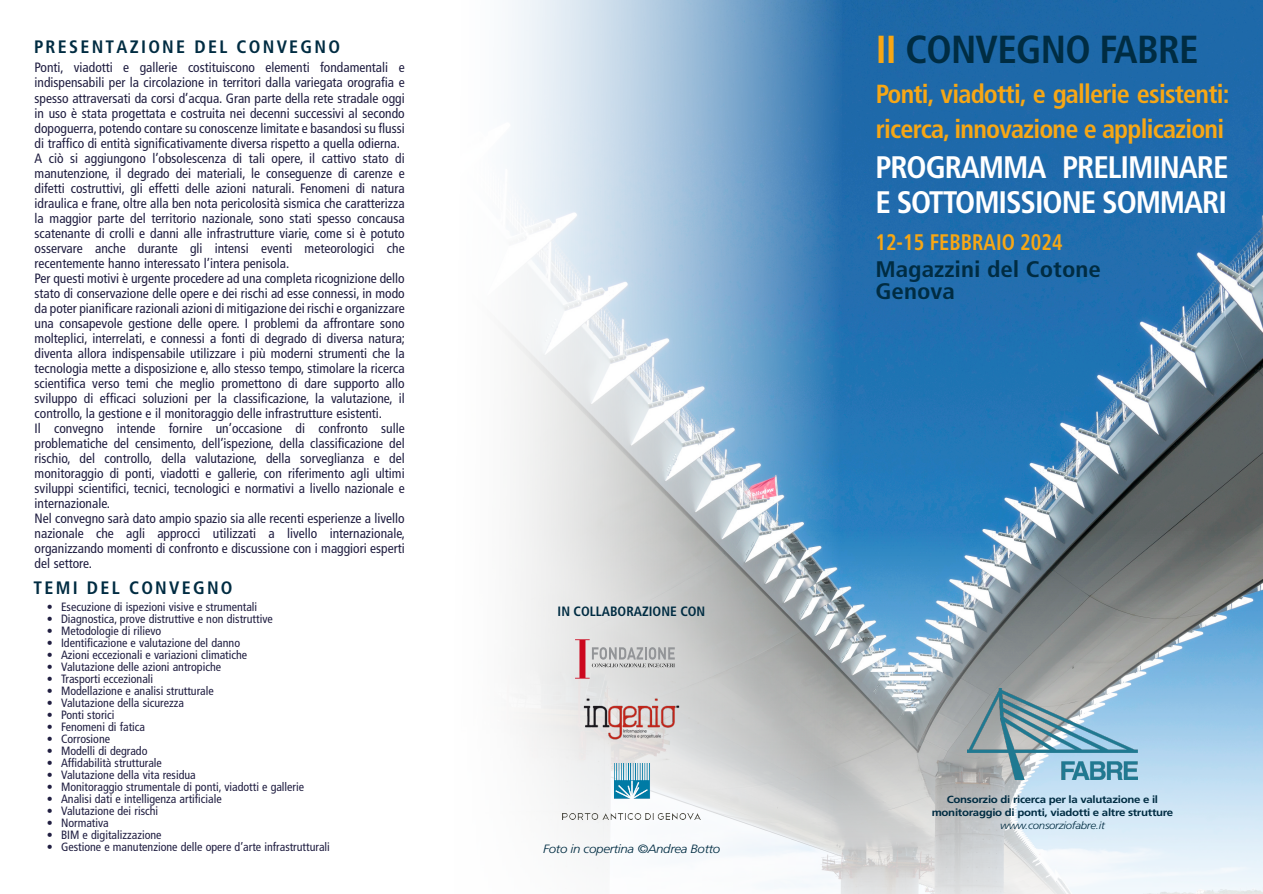
<style>
.page{position:relative;width:1263px;height:894px;background:#fff}
.page>*{position:absolute;margin:0;border:0;box-sizing:border-box;transform-origin:0 0}
.t1{font:700 condensed 39px "Frutiger LT Std";letter-spacing:-.02em;color:#002c42}
.t2{font:700 condensed 31.05px/34.7px "Frutiger LT Std";letter-spacing:-.035em;color:#fff}
.t3{font:700 condensed 26.1px/34.3px "Frutiger LT Std";letter-spacing:-.03em;color:#f7a715}
.t4{font:700 condensed 22.5px/21.5px "Frutiger LT Std";color:#002c42;scale:1.11 1}
.t5{font:700 condensed 22.5px "Frutiger LT Std";color:#f7a715;scale:.91 1}
.t6{font:700 condensed 18px "Frutiger LT Std";letter-spacing:.125em;color:#002c42}
.t7{font:condensed 13.5px/15px "Frutiger LT Std";color:#201e41}
.t8{font:700 condensed 13.5px "Frutiger LT Std";color:#002c42}
.t9{font:condensed 12px "Frutiger LT Std";color:#201e41}
.t10{font:italic 300 12px "Frutiger LT Std";letter-spacing:-.025em;color:#002c42;scale:1.11 1}
.t11{font:700 10.35px/13px "Frutiger LT Std";letter-spacing:-.025em;color:#002c42;text-align:center;scale:1.11 1}
.t12{font:italic 300 10.35px "Frutiger LT Std";letter-spacing:-.025em;color:#002c42;scale:1.11 1}
.s1{color:#f7a715}
</style>
<div class="page">
<img style="left:842px;top:0;width:421px;height:893px">
<img style="left:505px;top:0;width:337px;height:893px">
<img style="left:967px;top:688px;width:170px;height:91px">
<svg style="left:575px;top:639px;width:100px;height:39px;background:#ccc1c2"></svg>
<img style="left:582px;top:696px;width:99px;height:46px">
<img style="left:563px;top:762px;width:138px;height:56px">
<h3 class="t6" style="left:34px;top:40px;width:308px">PRESENTAZIONE DEL CONVEGNO</h3>
<p class="t7" style="left:35px;top:62px;width:372px">Ponti, viadotti e gallerie costituiscono elementi fondamentali e indispensabili per la circolazione in territori dalla variegata orografia e spesso attraversati da corsi d’acqua. Gran parte della rete stradale oggi in uso è stata progettata e costruita nei decenni successivi al secondo dopoguerra, potendo contare su conoscenze limitate e basandosi su flussi di traffico di entità significativamente diversa rispetto a quella odierna.<br>A ciò si aggiungono l’obsolescenza di tali opere, il cattivo stato di manutenzione, il degrado dei materiali, le conseguenze di carenze e difetti costruttivi, gli effetti delle azioni naturali. Fenomeni di natura idraulica e frane, oltre alla ben nota pericolosità sismica che caratterizza la maggior parte del territorio nazionale, sono stati spesso concausa scatenante di crolli e danni alle infrastrutture viarie, come si è potuto osservare anche durante gli intensi eventi meteorologici che recentemente hanno interessato l’intera penisola.<br>Per questi motivi è urgente procedere ad una completa ricognizione dello stato di conservazione delle opere e dei rischi ad esse connessi, in modo da poter pianificare razionali azioni di mitigazione dei rischi e organizzare una consapevole gestione delle opere. I problemi da affrontare sono molteplici, interrelati, e connessi a fonti di degrado di diversa natura; diventa allora indispensabile utilizzare i più moderni strumenti che la tecnologia mette a disposizione e, allo stesso tempo, stimolare la ricerca scientifica verso temi che meglio promettono di dare supporto allo sviluppo di efficaci soluzioni per la classificazione, la valutazione, il controllo, la gestione e il monitoraggio delle infrastrutture esistenti.<br>Il convegno intende fornire un’occasione di confronto sulle problematiche del censimento, dell’ispezione, della classificazione del rischio, del controllo, della valutazione, della sorveglianza e del monitoraggio di ponti, viadotti e gallerie, con riferimento agli ultimi sviluppi scientifici, tecnici, tecnologici e normativi a livello nazionale e internazionale.<br>Nel convegno sarà dato ampio spazio sia alle recenti esperienze a livello nazionale che agli approcci utilizzati a livello internazionale, organizzando momenti di confronto e discussione con i maggiori esperti del settore.</p>
<h3 class="t6" style="left:34px;top:579px;width:200px">TEMI DEL CONVEGNO</h3>
<p class="t9" style="left:47px;top:601px;width:212px">• Esecuzione di ispezioni visive e strumentali</p>
<p class="t9" style="left:47px;top:613px;width:228px">• Diagnostica, prove distruttive e non distruttive</p>
<p class="t9" style="left:47px;top:625px;width:116px">• Metodologie di rilievo</p>
<p class="t9" style="left:47px;top:637px;width:195px">• Identificazione e valutazione del danno</p>
<p class="t9" style="left:47px;top:649px;width:202px">• Azioni eccezionali e variazioni climatiche</p>
<p class="t9" style="left:47px;top:661px;width:176px">• Valutazione delle azioni antropiche</p>
<p class="t9" style="left:47px;top:673px;width:108px">• Trasporti eccezionali</p>
<p class="t9" style="left:47px;top:685px;width:169px">• Modellazione e analisi strutturale</p>
<p class="t9" style="left:47px;top:697px;width:139px">• Valutazione della sicurezza</p>
<p class="t9" style="left:47px;top:709px;width:69px">• Ponti storici</p>
<p class="t9" style="left:47px;top:721px;width:100px">• Fenomeni di fatica</p>
<p class="t9" style="left:47px;top:733px;width:65px">• Corrosione</p>
<p class="t9" style="left:47px;top:745px;width:102px">• Modelli di degrado</p>
<p class="t9" style="left:47px;top:757px;width:117px">• Affidabilità strutturale</p>
<p class="t9" style="left:47px;top:769px;width:151px">• Valutazione della vita residua</p>
<p class="t9" style="left:47px;top:781px;width:259px">• Monitoraggio strumentale di ponti, viadotti e gallerie</p>
<p class="t9" style="left:47px;top:793px;width:177px">• Analisi dati e intelligenza artificiale</p>
<p class="t9" style="left:47px;top:805px;width:113px">• Valutazione dei rischi</p>
<p class="t9" style="left:47px;top:817px;width:63px">• Normativa</p>
<p class="t9" style="left:47px;top:829px;width:116px">• BIM e digitalizzazione</p>
<p class="t9" style="left:47px;top:841px;width:285px">• Gestione e manutenzione delle opere d’arte infrastrutturali</p>
<p class="t8" style="left:558px;top:605px;width:149px">IN COLLABORAZIONE CON</p>
<p class="t10" style="left:543px;top:844px;width:161px">Foto in copertina ©Andrea Botto</p>
<h1 class="t1" style="left:876px;top:34px;width:324px"><span class="s1">II</span> CONVEGNO FABRE</h1>
<h3 class="t3" style="left:876px;top:79px;width:355px">Ponti, viadotti, e gallerie esistenti: ricerca, innovazione e applicazioni</h3>
<h2 class="t2" style="left:875px;top:153px;width:355px">PROGRAMMA PRELIMINARE<br>E SOTTOMISSIONE SOMMARI</h2>
<h3 class="t5" style="left:875px;top:233px;width:207px">12-15 FEBBRAIO 2024</h3>
<h3 class="t4" style="left:875px;top:261px;width:205px">Magazzini del Cotone<br>Genova</h3>
<p class="t11" style="left:932px;top:793px;width:219px">Consorzio di ricerca per la valutazione e il monitoraggio di ponti, viadotti e altre strutture</p>
<p class="t12" style="left:1000px;top:820px;width:96px">www.consorziofabre.it</p>
</div>
